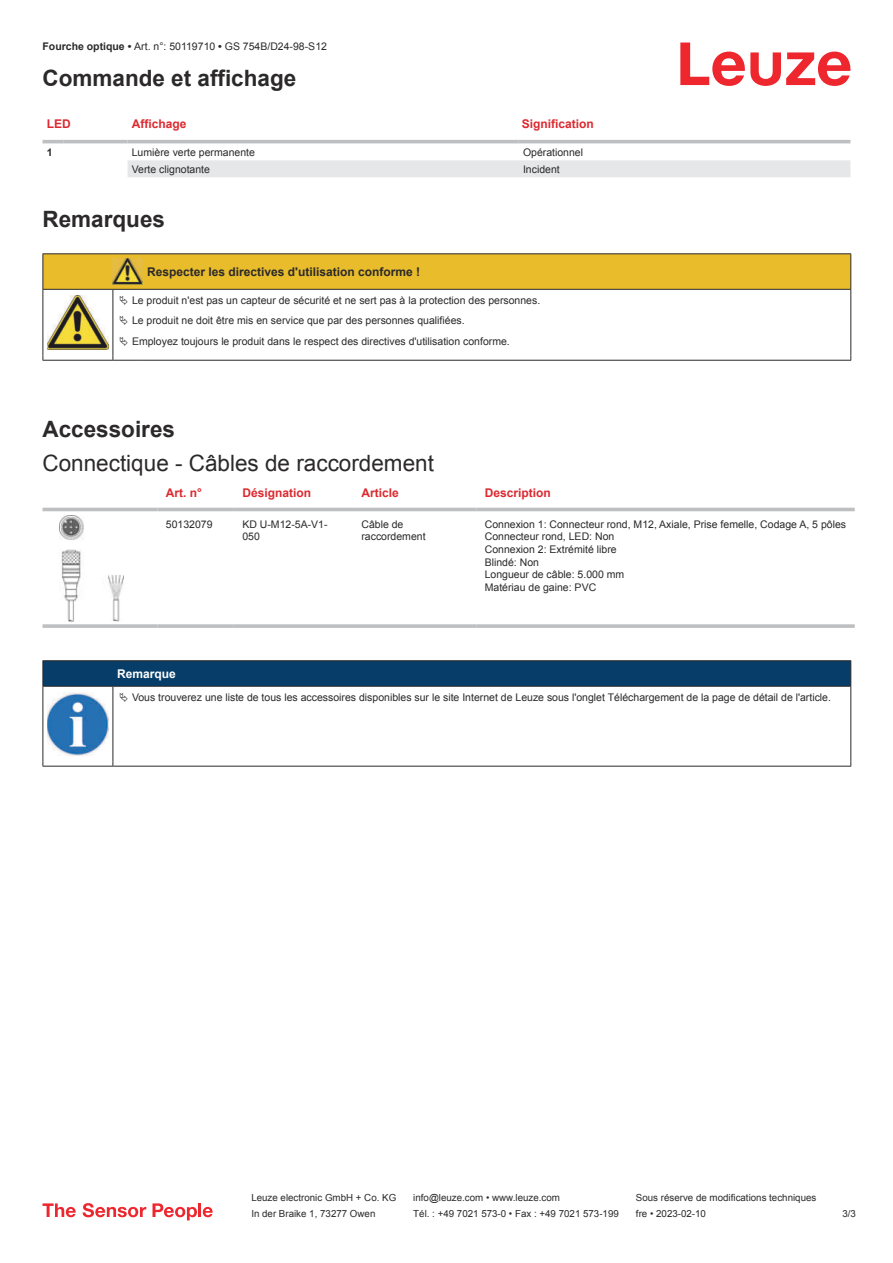
<style>
.page{position:relative;width:893px;height:1263px;background:#fff}
.page>*{position:absolute;margin:0;border:0;box-sizing:border-box;transform-origin:0 0}
.t1{font:700 22.5px "Arial";color:#2b292a}
.t2{font:22.5px "Arial";color:#2b292a}
.t3{font:700 12px "Arial";color:#db2a30}
.t4{font:700 12px "Arial";color:#2b292a}
.t5{font:700 12px "Arial";color:#fff}
.t6{font:10.5px/12.6px "Arial";color:#2b292a}
.t7{font:700 10.5px "Arial";color:#2b292a}
.t8{font:9.75px "Arial";color:#2b292a}
.s1{font-weight:700}
</style>
<div class="page">
<svg style="left:680px;top:43px;width:170px;height:43px"></svg>
<svg style="left:43px;top:143px;width:807px;height:34px"></svg>
<div style="left:128px;top:160px;width:722px;height:17px;background:#e6e7e9"></div>
<hr style="left:43px;top:140px;width:21px;height:3px;background:#bdbfc1">
<hr style="left:64px;top:140px;width:64px;height:3px;background:#bdbfc1">
<hr style="left:128px;top:140px;width:391px;height:3px;background:#bdbfc1">
<hr style="left:519px;top:140px;width:331px;height:3px;background:#bdbfc1">
<div style="left:43px;top:507px;width:812px;height:5px;background:#eceded"></div>
<hr style="left:43px;top:508px;width:114px;height:3px;background:#bdbfc1">
<hr style="left:157px;top:508px;width:77px;height:3px;background:#bdbfc1">
<hr style="left:234px;top:508px;width:119px;height:3px;background:#bdbfc1">
<hr style="left:353px;top:508px;width:123px;height:3px;background:#bdbfc1">
<hr style="left:476px;top:508px;width:379px;height:3px;background:#bdbfc1">
<svg style="left:43px;top:624px;width:114px;height:4px"></svg>
<svg style="left:157px;top:624px;width:77px;height:4px"></svg>
<svg style="left:234px;top:624px;width:119px;height:4px"></svg>
<svg style="left:353px;top:624px;width:123px;height:4px"></svg>
<svg style="left:476px;top:624px;width:379px;height:4px;background:#c3c5c7"></svg>
<img style="left:59px;top:515px;width:65px;height:107px">
<svg style="left:44px;top:687px;width:806px;height:79px"></svg>
<hr style="left:43px;top:660px;width:70px;height:1px;background:#2b292a">
<hr style="left:43px;top:686px;width:70px;height:1px;background:#2b292a">
<hr style="left:113px;top:660px;width:738px;height:1px;background:#2b292a">
<svg style="left:43px;top:661px;width:808px;height:25px;background:#063c67"></svg>
<hr style="left:113px;top:686px;width:738px;height:1px;background:#2b292a">
<hr style="left:43px;top:687px;width:1px;height:75px;background:#2b292a">
<hr style="left:113px;top:687px;width:1px;height:75px;background:#2b292a">
<hr style="left:850px;top:687px;width:1px;height:75px;background:#2b292a">
<hr style="left:43px;top:766px;width:70px;height:1px;background:#2b292a">
<hr style="left:113px;top:766px;width:738px;height:1px;background:#2b292a">
<img style="left:47px;top:693px;width:61px;height:62px">
<div style="left:115px;top:687px;width:734px;height:20px;background:#fff"></div>
<svg style="left:43px;top:1203px;width:33px;height:14px"></svg>
<svg style="left:83px;top:1203px;width:63px;height:14px"></svg>
<svg style="left:153px;top:1203px;width:44px;height:17px"></svg>
<hr style="left:198px;top:1203px;width:3px;height:14px;background:#ed272d">
<svg style="left:203px;top:1207px;width:10px;height:10px"></svg>
<hr style="left:43px;top:253px;width:70px;height:1px;background:#2b292a">
<hr style="left:113px;top:253px;width:30px;height:1px;background:#2b292a">
<hr style="left:143px;top:253px;width:708px;height:1px;background:#2b292a">
<hr style="left:43px;top:360px;width:70px;height:1px;background:#2b292a">
<hr style="left:113px;top:360px;width:30px;height:1px;background:#2b292a">
<hr style="left:143px;top:360px;width:708px;height:1px;background:#2b292a">
<svg style="left:43px;top:254px;width:808px;height:106px"></svg>
<p class="t6" style="left:43px;top:41px;width:286px"><span class="s1">Fourche optique •</span> Art. n°: 50119710 <span class="s1">•</span> GS 754B/D24-98-S12</p>
<h1 class="t1" style="left:43px;top:70px;width:255px">Commande et affichage</h1>
<p class="t3" style="left:47px;top:119px;width:25px">LED</p>
<p class="t3" style="left:132px;top:119px;width:56px">Affichage</p>
<p class="t3" style="left:522px;top:119px;width:74px">Signification</p>
<p class="t7" style="left:47px;top:148px;width:7px">1</p>
<p class="t6" style="left:132px;top:147px;width:125px">Lumière verte permanente</p>
<p class="t6" style="left:523px;top:147px;width:62px">Opérationnel</p>
<p class="t6" style="left:132px;top:163px;width:80px">Verte clignotante</p>
<p class="t6" style="left:523px;top:163px;width:38px">Incident</p>
<h1 class="t1" style="left:43px;top:211px;width:124px">Remarques</h1>
<p class="t4" style="left:147px;top:267px;width:274px">Respecter les directives d'utilisation conforme !</p>
<p class="t6" style="left:132px;top:291px;width:410px;line-height:20.2px">Le produit n'est pas un capteur de sécurité et ne sert pas à la protection des personnes.<br>Le produit ne doit être mis en service que par des personnes qualifiées.<br>Employez toujours le produit dans le respect des directives d'utilisation conforme.</p>
<h1 class="t1" style="left:43px;top:421px;width:134px">Accessoires</h1>
<h1 class="t2" style="left:43px;top:454px;width:393px">Connectique - Câbles de raccordement</h1>
<p class="t3" style="left:166px;top:488px;width:38px">Art. n°</p>
<p class="t3" style="left:242px;top:488px;width:70px">Désignation</p>
<p class="t3" style="left:361px;top:488px;width:39px">Article</p>
<p class="t3" style="left:485px;top:488px;width:68px">Description</p>
<p class="t6" style="left:166px;top:519px;width:48px">50132079</p>
<p class="t6" style="left:242px;top:519px;width:87px">KD U-M12-5A-V1-<br>050</p>
<p class="t6" style="left:361px;top:519px;width:66px">Câble de raccordement</p>
<p class="t6" style="left:485px;top:519px;width:363px">Connexion 1: Connecteur rond, M12, Axiale, Prise femelle, Codage A, 5 pôles<br>Connecteur rond, LED: Non<br>Connexion 2: Extrémité libre<br>Blindé: Non<br>Longueur de câble: 5.000 mm<br>Matériau de gaine: PVC</p>
<p class="t5" style="left:117px;top:669px;width:60px">Remarque</p>
<p class="t6" style="left:132px;top:692px;width:700px">Vous trouverez une liste de tous les accessoires disponibles sur le site Internet de Leuze sous l'onglet Téléchargement de la page de détail de l'article.</p>
<p class="t8" style="left:251px;top:1194px;width:146px">Leuze electronic GmbH + Co. KG</p>
<p class="t8" style="left:413px;top:1194px;width:148px">info@leuze.com • www.leuze.com</p>
<p class="t8" style="left:636px;top:1194px;width:182px">Sous réserve de modifications techniques</p>
<p class="t8" style="left:251px;top:1210px;width:126px">In der Braike 1, 73277 Owen</p>
<p class="t8" style="left:413px;top:1210px;width:207px">Tél. : +49 7021 573-0 • Fax : +49 7021 573-199</p>
<p class="t8" style="left:636px;top:1210px;width:72px">fre • 2023-02-10</p>
<p class="t8" style="left:842px;top:1210px;width:15px">3 /3</p>
</div>
